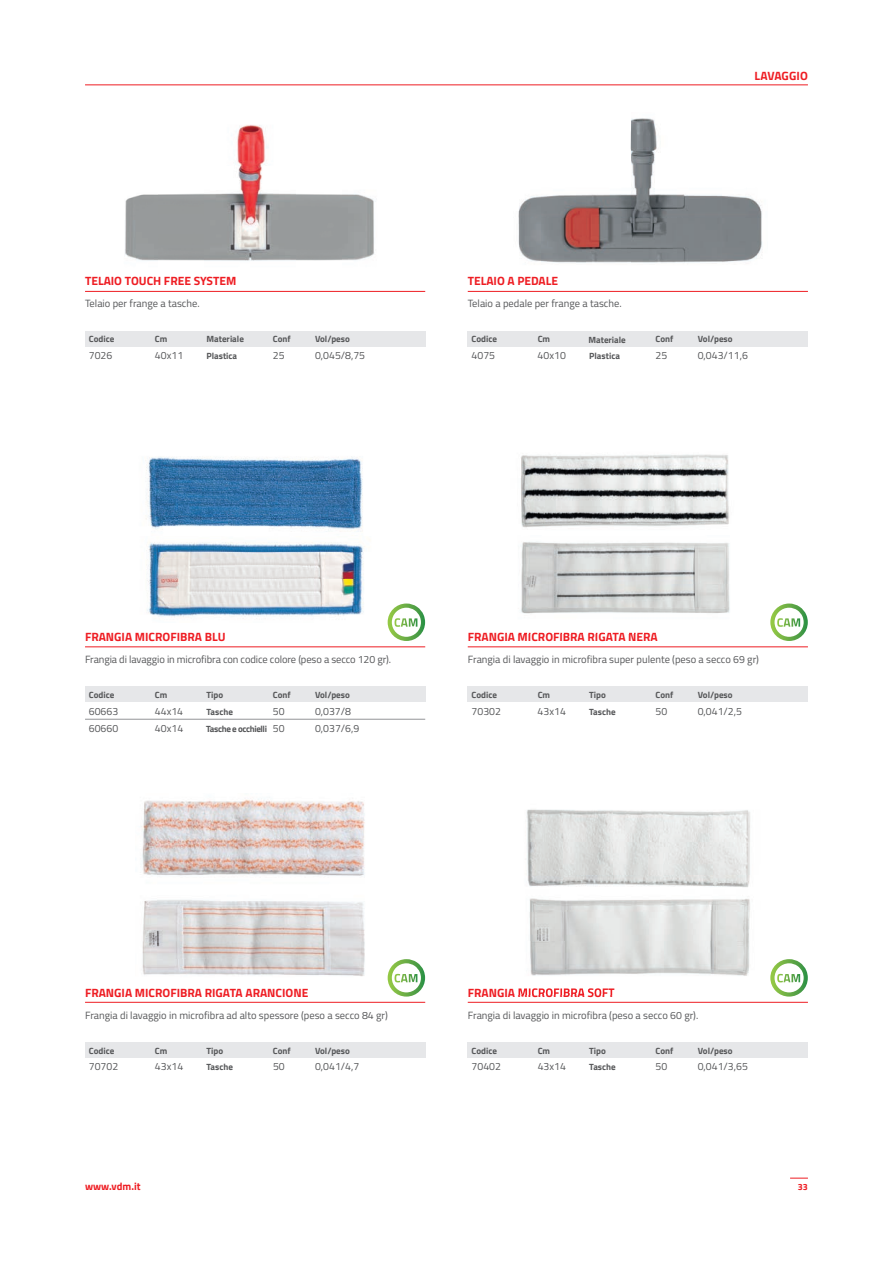
<style>
.page{position:relative;width:893px;height:1263px;background:#fff}
.page>*{position:absolute;margin:0;border:0;box-sizing:border-box;transform-origin:0 0}
.t1{font:700 12px "Titillium Web";color:#ee1d23}
.t2{font:10.5px "Titillium Web";color:#57585a}
.t3{font:700 10.5px "Titillium Web";color:#ee1d23}
.t4{font:700 9px "Titillium Web";color:#57585a}
.t5{font:700 9px "Titillium Web";letter-spacing:-.04em;color:#57585a}
.t6{font:700 9px "Titillium Web";color:#ee1d23}
</style>
<div class="page">
<svg style="left:790px;top:1178px;width:18px;height:1px"></svg>
<hr style="left:85px;top:85px;width:723px;height:1px;background:#ee1d23">
<hr style="left:85px;top:1002px;width:340px;height:1px;background:#ee1d23">
<div style="left:85px;top:1042px;width:340px;height:15px;background:#e6e7e9"></div>
<hr style="left:468px;top:1002px;width:340px;height:1px;background:#ee1d23">
<div style="left:468px;top:1042px;width:340px;height:15px;background:#e6e7e9"></div>
<hr style="left:85px;top:647px;width:340px;height:1px;background:#ee1d23">
<div style="left:85px;top:686px;width:340px;height:16px;background:#e6e7e9"></div>
<hr style="left:85px;top:719px;width:340px;height:1px;background:#939598">
<hr style="left:468px;top:647px;width:340px;height:1px;background:#ee1d23">
<div style="left:468px;top:686px;width:340px;height:16px;background:#e6e7e9"></div>
<hr style="left:85px;top:291px;width:340px;height:1px;background:#ee1d23">
<div style="left:85px;top:331px;width:340px;height:16px;background:#e6e7e9"></div>
<hr style="left:468px;top:291px;width:340px;height:1px;background:#ee1d23">
<div style="left:468px;top:331px;width:340px;height:16px;background:#e6e7e9"></div>
<img style="left:141px;top:799px;width:224px;height:177px">
<img style="left:125px;top:125px;width:249px;height:136px">
<img style="left:518px;top:118px;width:244px;height:145px">
<svg style="left:387px;top:603px;width:39px;height:38px"></svg>
<svg style="left:770px;top:603px;width:38px;height:38px"></svg>
<svg style="left:387px;top:959px;width:39px;height:38px"></svg>
<svg style="left:770px;top:959px;width:38px;height:38px"></svg>
<img style="left:146px;top:457px;width:217px;height:58px">
<img style="left:146px;top:515px;width:32px;height:15px">
<img style="left:178px;top:515px;width:185px;height:17px">
<img style="left:148px;top:552px;width:181px;height:27px">
<img style="left:329px;top:552px;width:35px;height:27px">
<img style="left:147px;top:579px;width:217px;height:38px">
<img style="left:148px;top:542px;width:217px;height:10px">
<img style="left:521px;top:454px;width:208px;height:74px">
<img style="left:510px;top:542px;width:220px;height:91px">
<img style="left:509px;top:633px;width:147px;height:1px">
<img style="left:526px;top:809px;width:224px;height:67px">
<img style="left:527px;top:876px;width:38px;height:100px">
<img style="left:563px;top:876px;width:187px;height:13px">
<img style="left:565px;top:910px;width:150px;height:32px">
<img style="left:715px;top:910px;width:35px;height:32px">
<img style="left:565px;top:942px;width:184px;height:48px">
<img style="left:518px;top:988px;width:96px;height:6px">
<img style="left:527px;top:889px;width:223px;height:21px">
<p class="t1" style="left:755px;top:67px;width:55px">LAVAGGIO</p>
<p class="t1" style="left:85px;top:272px;width:153px">TELAIO TOUCH FREE SYSTEM</p>
<p class="t2" style="left:85px;top:296px;width:116px">Telaio per frange a tasche.</p>
<p class="t1" style="left:468px;top:272px;width:92px">TELAIO A PEDALE</p>
<p class="t2" style="left:468px;top:296px;width:155px">Telaio a pedale per frange a tasche.</p>
<p class="t4" style="left:206px;top:332px;width:39px">Materiale</p>
<p class="t4" style="left:89px;top:332px;width:27px">Codice</p>
<p class="t4" style="left:273px;top:332px;width:19px">Conf</p>
<p class="t4" style="left:315px;top:332px;width:36px">Vol/peso</p>
<p class="t4" style="left:472px;top:332px;width:27px">Codice</p>
<p class="t4" style="left:656px;top:332px;width:19px">Conf</p>
<p class="t4" style="left:698px;top:332px;width:36px">Vol/peso</p>
<p class="t4" style="left:155px;top:332px;width:14px">Cm</p>
<p class="t4" style="left:538px;top:332px;width:14px">Cm</p>
<p class="t4" style="left:588px;top:332px;width:39px">Materiale</p>
<p class="t2" style="left:89px;top:348px;width:25px">7026</p>
<p class="t2" style="left:315px;top:348px;width:52px">0,045/8,75</p>
<p class="t2" style="left:155px;top:348px;width:30px">40x11</p>
<p class="t4" style="left:206px;top:349px;width:32px">Plastica</p>
<p class="t2" style="left:273px;top:348px;width:13px">25</p>
<p class="t2" style="left:472px;top:348px;width:25px">4075</p>
<p class="t2" style="left:698px;top:348px;width:52px">0,043/11,6</p>
<p class="t2" style="left:538px;top:348px;width:30px">40x10</p>
<p class="t4" style="left:589px;top:349px;width:32px">Plastica</p>
<p class="t2" style="left:656px;top:348px;width:13px">25</p>
<p class="t1" style="left:85px;top:628px;width:142px">FRANGIA MICROFIBRA BLU</p>
<p class="t2" style="left:85px;top:652px;width:308px">Frangia di lavaggio in microfibra con codice colore (peso a secco 120 gr).</p>
<p class="t1" style="left:468px;top:628px;width:191px">FRANGIA MICROFIBRA RIGATA NERA</p>
<p class="t2" style="left:468px;top:652px;width:293px">Frangia di lavaggio in microfibra super pulente (peso a secco 69 gr)</p>
<p class="t4" style="left:89px;top:688px;width:27px">Codice</p>
<p class="t4" style="left:273px;top:688px;width:19px">Conf</p>
<p class="t4" style="left:315px;top:688px;width:36px">Vol/peso</p>
<p class="t4" style="left:472px;top:688px;width:27px">Codice</p>
<p class="t4" style="left:656px;top:688px;width:19px">Conf</p>
<p class="t4" style="left:698px;top:688px;width:36px">Vol/peso</p>
<p class="t4" style="left:206px;top:688px;width:18px">Tipo</p>
<p class="t4" style="left:589px;top:688px;width:18px">Tipo</p>
<p class="t4" style="left:155px;top:688px;width:14px">Cm</p>
<p class="t4" style="left:538px;top:688px;width:14px">Cm</p>
<p class="t2" style="left:89px;top:703px;width:31px">60663</p>
<p class="t2" style="left:155px;top:703px;width:30px">44x14</p>
<p class="t4" style="left:206px;top:705px;width:28px">Tasche</p>
<p class="t2" style="left:273px;top:703px;width:13px">50</p>
<p class="t2" style="left:315px;top:703px;width:38px">0,037/8</p>
<p class="t5" style="left:206px;top:722px;width:62px">Tasche e occhielli</p>
<p class="t2" style="left:89px;top:721px;width:31px">60660</p>
<p class="t2" style="left:315px;top:721px;width:46px">0,037/6,9</p>
<p class="t2" style="left:155px;top:721px;width:30px">40x14</p>
<p class="t2" style="left:273px;top:721px;width:13px">50</p>
<p class="t2" style="left:472px;top:703px;width:31px">70302</p>
<p class="t2" style="left:538px;top:703px;width:30px">43x14</p>
<p class="t4" style="left:589px;top:705px;width:28px">Tasche</p>
<p class="t2" style="left:656px;top:703px;width:13px">50</p>
<p class="t2" style="left:698px;top:703px;width:46px">0,041/2,5</p>
<p class="t1" style="left:85px;top:983px;width:225px">FRANGIA MICROFIBRA RIGATA ARANCIONE</p>
<p class="t2" style="left:85px;top:1007px;width:304px">Frangia di lavaggio in microfibra ad alto spessore (peso a secco 84 gr)</p>
<p class="t1" style="left:468px;top:983px;width:148px">FRANGIA MICROFIBRA SOFT</p>
<p class="t2" style="left:468px;top:1007px;width:232px">Frangia di lavaggio in microfibra (peso a secco 60 gr).</p>
<p class="t4" style="left:89px;top:1043px;width:27px">Codice</p>
<p class="t4" style="left:273px;top:1043px;width:19px">Conf</p>
<p class="t4" style="left:315px;top:1043px;width:36px">Vol/peso</p>
<p class="t4" style="left:472px;top:1043px;width:27px">Codice</p>
<p class="t4" style="left:656px;top:1043px;width:19px">Conf</p>
<p class="t4" style="left:698px;top:1043px;width:36px">Vol/peso</p>
<p class="t4" style="left:589px;top:1043px;width:18px">Tipo</p>
<p class="t4" style="left:206px;top:1043px;width:18px">Tipo</p>
<p class="t4" style="left:155px;top:1043px;width:14px">Cm</p>
<p class="t4" style="left:538px;top:1043px;width:14px">Cm</p>
<p class="t2" style="left:89px;top:1059px;width:31px">70702</p>
<p class="t2" style="left:155px;top:1059px;width:30px">43x14</p>
<p class="t4" style="left:206px;top:1060px;width:28px">Tasche</p>
<p class="t2" style="left:273px;top:1059px;width:13px">50</p>
<p class="t2" style="left:315px;top:1059px;width:46px">0,041/4,7</p>
<p class="t3" style="left:85px;top:1178px;width:57px">www.vdm.it</p>
<p class="t2" style="left:472px;top:1059px;width:31px">70402</p>
<p class="t2" style="left:698px;top:1059px;width:52px">0,041/3,65</p>
<p class="t2" style="left:538px;top:1059px;width:30px">43x14</p>
<p class="t4" style="left:589px;top:1060px;width:28px">Tasche</p>
<p class="t2" style="left:656px;top:1059px;width:13px">50</p>
<p class="t6" style="left:798px;top:1180px;width:12px">33</p>
</div>
